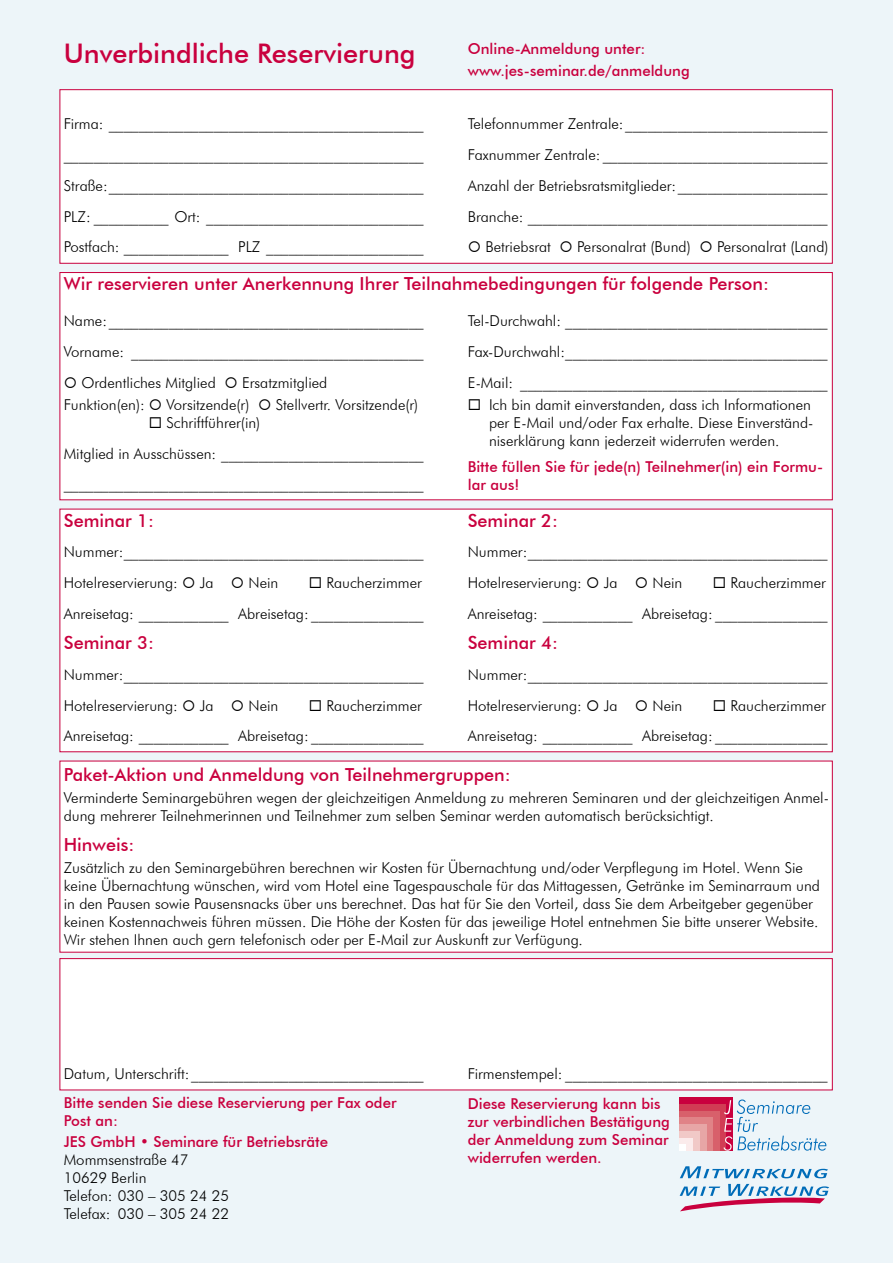
<style>
.page{position:relative;width:893px;height:1263px;background:#edf5f9}
.page>*{position:absolute;margin:0;border:0;box-sizing:border-box;transform-origin:0 0}
.t1{font:500 27px "Futura BT";color:#c9003e}
.t2{font:500 18px "Futura BT";color:#c9003e}
.t3{font:300 15px/30.8px "Futura BT";color:#000}
.t4{font:500 15px/18px "Futura BT";color:#c9003e}
</style>
<div class="page">
<div style="left:60px;top:509px;width:773px;height:243px;background:#fff"></div>
<div style="left:60px;top:272px;width:773px;height:228px;background:#fff;border:1px solid #c9003e"></div>
<div style="left:60px;top:89px;width:773px;height:175px;background:#fff;border:1px solid #c9003e"></div>
<svg style="left:680px;top:1184px;width:149px;height:27px;background:#c6b9d1"></svg>
<svg style="left:680px;top:1166px;width:148px;height:12px;background:#a0c8e4"></svg>
<div style="left:679px;top:1097px;width:7px;height:7px;background:#c9003e"></div>
<div style="left:679px;top:1124px;width:7px;height:7px;background:#e7a6a6"></div>
<div style="left:679px;top:1110px;width:7px;height:7px;background:#d8606b"></div>
<div style="left:679px;top:1138px;width:7px;height:6px;background:#fbebeb"></div>
<div style="left:679px;top:1104px;width:7px;height:6px;background:#d13c54"></div>
<div style="left:679px;top:1131px;width:7px;height:7px;background:#f1c9c7"></div>
<div style="left:679px;top:1117px;width:7px;height:7px;background:#e08387"></div>
<div style="left:679px;top:1144px;width:7px;height:7px;background:#fff"></div>
<div style="left:706px;top:1097px;width:7px;height:7px;background:#c9003e"></div>
<div style="left:706px;top:1124px;width:7px;height:7px;background:#e08387"></div>
<div style="left:706px;top:1110px;width:7px;height:7px;background:#d8606b"></div>
<div style="left:706px;top:1138px;width:7px;height:6px;background:#e08387"></div>
<div style="left:706px;top:1104px;width:7px;height:6px;background:#d13c54"></div>
<div style="left:706px;top:1131px;width:7px;height:7px;background:#e08387"></div>
<div style="left:706px;top:1117px;width:7px;height:7px;background:#e08387"></div>
<div style="left:706px;top:1144px;width:7px;height:7px;background:#e08387"></div>
<div style="left:693px;top:1097px;width:7px;height:7px;background:#c9003e"></div>
<div style="left:693px;top:1124px;width:7px;height:7px;background:#e7a6a6"></div>
<div style="left:693px;top:1110px;width:7px;height:7px;background:#d8606b"></div>
<div style="left:693px;top:1138px;width:7px;height:6px;background:#f1c9c7"></div>
<div style="left:693px;top:1104px;width:7px;height:6px;background:#d13c54"></div>
<div style="left:693px;top:1131px;width:7px;height:7px;background:#f1c9c7"></div>
<div style="left:693px;top:1117px;width:7px;height:7px;background:#e08387"></div>
<div style="left:693px;top:1144px;width:7px;height:7px;background:#f1c9c7"></div>
<div style="left:720px;top:1097px;width:7px;height:7px;background:#c9003e"></div>
<div style="left:720px;top:1124px;width:7px;height:7px;background:#d13c54"></div>
<div style="left:720px;top:1110px;width:7px;height:7px;background:#d13c54"></div>
<div style="left:720px;top:1138px;width:7px;height:6px;background:#d13c54"></div>
<div style="left:720px;top:1104px;width:7px;height:6px;background:#d13c54"></div>
<div style="left:720px;top:1131px;width:7px;height:7px;background:#d13c54"></div>
<div style="left:720px;top:1117px;width:7px;height:7px;background:#d13c54"></div>
<div style="left:720px;top:1144px;width:7px;height:7px;background:#d13c54"></div>
<div style="left:686px;top:1097px;width:7px;height:7px;background:#c9003e"></div>
<div style="left:686px;top:1124px;width:7px;height:7px;background:#e7a6a6"></div>
<div style="left:686px;top:1110px;width:7px;height:7px;background:#d8606b"></div>
<div style="left:686px;top:1138px;width:7px;height:6px;background:#fbebeb"></div>
<div style="left:686px;top:1104px;width:7px;height:6px;background:#d13c54"></div>
<div style="left:686px;top:1131px;width:7px;height:7px;background:#f1c9c7"></div>
<div style="left:686px;top:1117px;width:7px;height:7px;background:#e08387"></div>
<div style="left:686px;top:1144px;width:7px;height:7px;background:#fbebeb"></div>
<div style="left:713px;top:1097px;width:7px;height:7px;background:#c9003e"></div>
<div style="left:713px;top:1124px;width:7px;height:7px;background:#d8606b"></div>
<div style="left:713px;top:1110px;width:7px;height:7px;background:#d8606b"></div>
<div style="left:713px;top:1138px;width:7px;height:6px;background:#d8606b"></div>
<div style="left:713px;top:1104px;width:7px;height:6px;background:#d13c54"></div>
<div style="left:713px;top:1131px;width:7px;height:7px;background:#d8606b"></div>
<div style="left:713px;top:1117px;width:7px;height:7px;background:#d8606b"></div>
<div style="left:713px;top:1144px;width:7px;height:7px;background:#d8606b"></div>
<div style="left:700px;top:1097px;width:6px;height:7px;background:#c9003e"></div>
<div style="left:700px;top:1124px;width:6px;height:7px;background:#e7a6a6"></div>
<div style="left:700px;top:1110px;width:6px;height:7px;background:#d8606b"></div>
<svg style="left:700px;top:1138px;width:6px;height:6px"></svg>
<svg style="left:700px;top:1104px;width:6px;height:6px"></svg>
<div style="left:700px;top:1131px;width:6px;height:7px;background:#e7a6a6"></div>
<div style="left:700px;top:1117px;width:6px;height:7px;background:#e08387"></div>
<div style="left:700px;top:1144px;width:6px;height:7px;background:#e7a6a6"></div>
<div style="left:727px;top:1097px;width:6px;height:7px;background:#c9003e"></div>
<svg style="left:723px;top:1099px;width:103px;height:52px;background:#d1d4e3"></svg>
<div style="left:60px;top:958px;width:773px;height:132px;background:#fff;border:1px solid #c9003e"></div>
<div style="left:60px;top:761px;width:773px;height:191px;background:#fff"></div>
<h1 class="t1" style="left:64px;top:37px;width:353px">Unverbindliche Reservierung</h1>
<p class="t3" style="left:64px;top:109px;width:362px;text-align:justify">Firma: __________________________________________ ________________________________________________ Straße:__________________________________________ PLZ: __________ Ort: _____________________________ Postfach: ______________ PLZ _____________________</p>
<p class="t4" style="left:468px;top:37px;width:223px;line-height:22.2px">Online-Anmeldung unter: www.jes-seminar.de/anmeldung</p>
<p class="t3" style="left:468px;top:109px;width:362px;text-align:justify">Telefonnummer Zentrale:___________________________ Faxnummer Zentrale: ______________________________ Anzahl der Betriebsratsmitglieder:____________________ Branche: ________________________________________</p>
<p class="t3" style="left:468px;top:232px;width:362px">○ Betriebsrat ○ Personalrat (Bund) ○ Personalrat (Land)</p>
<p class="t2" style="left:64px;top:273px;width:707px">Wir reservieren unter Anerkennung Ihrer Teilnahmebedingungen für folgende Person:</p>
<p class="t3" style="left:64px;top:305px;width:362px">Name:__________________________________________<br>Vorname: _______________________________________</p>
<p class="t3" style="left:64px;top:371px;width:356px;line-height:22.2px">○ Ordentliches Mitglied ○ Ersatzmitglied<br>Funktion(en): ○ Vorsitzende(r) ○ Stellvertr. Vorsitzende(r)</p>
<p class="t3" style="left:64px;top:407px;width:361px;text-indent:85px">◻ Schriftführer(in)<br>Mitglied in Ausschüssen: ___________________________ ________________________________________________</p>
<p class="t2" style="left:64px;top:509px;width:92px">Seminar 1:</p>
<p class="t3" style="left:64px;top:536px;width:362px">Nummer:________________________________________<br>Hotelreservierung: ○ Ja ○ Nein</p>
<p class="t3" style="left:64px;top:567px;width:362px;text-align:right">◻ Raucherzimmer<br>Anreisetag: ____________ Abreisetag: _______________</p>
<p class="t2" style="left:64px;top:632px;width:92px">Seminar 3:</p>
<p class="t3" style="left:64px;top:659px;width:362px">Nummer:________________________________________<br>Hotelreservierung: ○ Ja ○ Nein</p>
<p class="t3" style="left:64px;top:690px;width:362px;text-align:right">◻ Raucherzimmer<br>Anreisetag: ____________ Abreisetag: _______________</p>
<p class="t3" style="left:468px;top:305px;width:362px;text-align:justify">Tel-Durchwahl: ___________________________________ Fax-Durchwahl:___________________________________ E-Mail: _________________________________________</p>
<p class="t3" style="left:489px;top:395px;width:326px;line-height:18px;text-indent:-21px">◻ Ich bin damit einverstanden, dass ich Informationen per E-Mail und/oder Fax erhalte. Diese Einverständ&shy;niserklärung kann jederzeit widerrufen werden.</p>
<p class="t4" style="left:468px;top:458px;width:357px">Bitte füllen Sie für jede(n) Teilnehmer(in) ein Formu&shy;lar aus!</p>
<p class="t2" style="left:468px;top:509px;width:92px">Seminar 2:</p>
<p class="t3" style="left:468px;top:536px;width:362px">Nummer:________________________________________<br>Hotelreservierung: ○ Ja ○ Nein</p>
<p class="t3" style="left:468px;top:567px;width:362px;text-align:right">◻ Raucherzimmer<br>Anreisetag: ____________ Abreisetag: _______________</p>
<p class="t2" style="left:468px;top:632px;width:92px">Seminar 4:</p>
<p class="t3" style="left:468px;top:659px;width:362px">Nummer:________________________________________<br>Hotelreservierung: ○ Ja ○ Nein</p>
<p class="t3" style="left:468px;top:690px;width:362px;text-align:right">◻ Raucherzimmer<br>Anreisetag: ____________ Abreisetag: _______________</p>
<p class="t2" style="left:64px;top:763px;width:448px">Paket-Aktion und Anmeldung von Teilnehmergruppen:</p>
<p class="t3" style="left:64px;top:789px;width:767px;line-height:18px">Verminderte Seminargebühren wegen der gleichzeitigen Anmeldung zu mehreren Seminaren und der gleichzeitigen Anmel&shy;dung mehrerer Teilnehmerinnen und Teilnehmer zum selben Seminar werden automatisch berücksichtigt.</p>
<p class="t2" style="left:64px;top:834px;width:72px">Hinweis:</p>
<p class="t3" style="left:64px;top:859px;width:758px;line-height:18px">Zusätzlich zu den Seminargebühren berechnen wir Kosten für Übernachtung und/oder Verpflegung im Hotel. Wenn Sie keine Übernachtung wünschen, wird vom Hotel eine Tagespauschale für das Mittagessen, Getränke im Seminarraum und in den Pausen sowie Pausensnacks über uns berechnet. Das hat für Sie den Vorteil, dass Sie dem Arbeitgeber gegenüber keinen Kostennachweis führen müssen. Die Höhe der Kosten für das jeweilige Hotel entnehmen Sie bitte unserer Website.<br>Wir stehen Ihnen auch gern telefonisch oder per E-Mail zur Auskunft zur Verfügung.</p>
<p class="t3" style="left:64px;top:1058px;width:361px">Datum, Unterschrift: _______________________________</p>
<p class="t3" style="left:468px;top:1058px;width:361px">Firmenstempel: ___________________________________</p>
<p class="t4" style="left:64px;top:1094px;width:334px">Bitte senden Sie diese Reservierung per Fax oder<br>Post an:</p>
<p class="t4" style="left:64px;top:1132px;width:266px">JES GmbH • Seminare für Betriebsräte</p>
<p class="t3" style="left:64px;top:1150px;width:167px;line-height:18px">Mommsenstraße 47<br>10629 Berlin<br>Telefon: 030 – 305 24 25<br>Telefax: 030 – 305 24 22</p>
<p class="t4" style="left:468px;top:1094px;width:204px">Diese Reservierung kann bis zur verbindlichen Bestätigung der Anmeldung zum Seminar widerrufen werden.</p>
</div>
